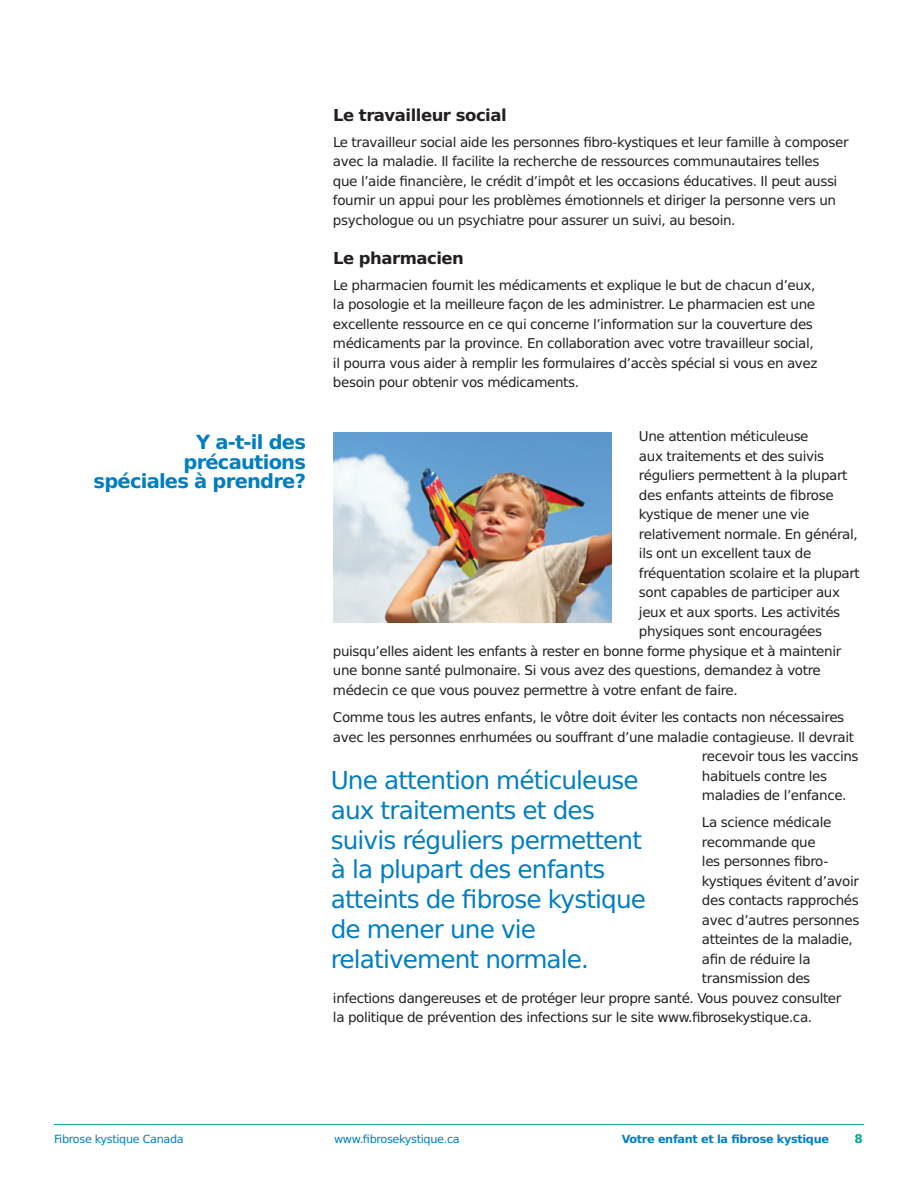
<style>
.page{position:relative;width:918px;height:1188px;background:#fff}
.page>*{position:absolute;margin:0;border:0;box-sizing:border-box;transform-origin:0 0}
.t1{font:24.75px/29.7px "DejaVu Sans";letter-spacing:-.035em;color:#007ec2}
.t2{font:700 19.5px/19.5px "DejaVu Sans";letter-spacing:-.04em;color:#007ec2;text-align:right}
.t3{font:700 16.5px "DejaVu Sans";letter-spacing:-.03em;color:#231f20}
.t4{font:13.5px/19.5px "DejaVu Sans";letter-spacing:-.03em;color:#231f20}
.t5{font:700 12px "DejaVu Sans";color:#00a98f}
.t6{font:11.25px "DejaVu Sans";letter-spacing:-.03em;color:#007ec2}
.t7{font:700 11.25px "DejaVu Sans";letter-spacing:-.03em;color:#007ec2}
</style>
<div class="page">
<hr style="left:54px;top:1124px;width:810px;height:1px;background:#00a98f">
<img style="left:333px;top:432px;width:279px;height:190px">
<h2 class="t2" style="left:94px;top:432px;width:214px">Y a-t-il des précautions spéciales à prendre?</h2>
<p class="t3" style="left:333px;top:101px;width:175px">Le travailleur social</p>
<p class="t4" style="left:333px;top:132px;width:517px">Le travailleur social aide les personnes fibro-kystiques et leur famille à composer avec la maladie. Il facilite la recherche de ressources communautaires telles<br>que l’aide financière, le crédit d’impôt et les occasions éducatives. Il peut aussi fournir un appui pour les problèmes émotionnels et diriger la personne vers un psychologue ou un psychiatre pour assurer un suivi, au besoin.</p>
<p class="t3" style="left:333px;top:245px;width:133px">Le pharmacien</p>
<p class="t4" style="left:333px;top:275px;width:486px">Le pharmacien fournit les médicaments et explique le but de chacun d’eux, la posologie et la meilleure façon de les administrer. Le pharmacien est une excellente ressource en ce qui concerne l’information sur la couverture des médicaments par la province. En collaboration avec votre travailleur social, il pourra vous aider à remplir les formulaires d’accès spécial si vous en avez besoin pour obtenir vos médicaments.</p>
<p class="t4" style="left:639px;top:427px;width:171px">Une attention méticuleuse</p>
<p class="t4" style="left:639px;top:446px;width:187px">aux traitements et des suivis</p>
<p class="t4" style="left:639px;top:466px;width:210px">réguliers permettent à la plupart</p>
<p class="t4" style="left:639px;top:485px;width:196px">des enfants atteints de fibrose</p>
<p class="t4" style="left:639px;top:505px;width:172px">kystique de mener une vie</p>
<p class="t4" style="left:639px;top:524px;width:220px">relativement normale. En général,</p>
<p class="t4" style="left:639px;top:544px;width:174px">ils ont un excellent taux de</p>
<p class="t4" style="left:639px;top:563px;width:222px">fréquentation scolaire et la plupart</p>
<p class="t4" style="left:639px;top:583px;width:203px">sont capables de participer aux</p>
<p class="t4" style="left:639px;top:602px;width:203px">jeux et aux sports. Les activités</p>
<p class="t4" style="left:639px;top:622px;width:185px">physiques sont encouragées</p>
<p class="t4" style="left:333px;top:641px;width:510px">puisqu’elles aident les enfants à rester en bonne forme physique et à maintenir</p>
<p class="t4" style="left:333px;top:661px;width:489px">une bonne santé pulmonaire. Si vous avez des questions, demandez à votre</p>
<p class="t4" style="left:333px;top:680px;width:406px">médecin ce que vous pouvez permettre à votre enfant de faire.</p>
<p class="t4" style="left:333px;top:707px;width:513px">Comme tous les autres enfants, le vôtre doit éviter les contacts non nécessaires</p>
<p class="t4" style="left:333px;top:727px;width:523px">avec les personnes enrhumées ou souffrant d’une maladie contagieuse. Il devrait</p>
<p class="t4" style="left:702px;top:746px;width:158px">recevoir tous les vaccins</p>
<p class="t4" style="left:702px;top:766px;width:127px">habituels contre les</p>
<p class="t4" style="left:702px;top:785px;width:146px">maladies de l’enfance.</p>
<p class="t4" style="left:702px;top:812px;width:131px">La science médicale</p>
<p class="t4" style="left:702px;top:832px;width:115px">recommande que</p>
<p class="t4" style="left:702px;top:851px;width:128px">les personnes fibro-</p>
<p class="t4" style="left:702px;top:871px;width:158px">kystiques évitent d’avoir</p>
<p class="t4" style="left:702px;top:890px;width:158px">des contacts rapprochés</p>
<p class="t4" style="left:702px;top:910px;width:159px">avec d’autres personnes</p>
<p class="t4" style="left:702px;top:929px;width:152px">atteintes de la maladie,</p>
<p class="t4" style="left:702px;top:949px;width:110px">afin de réduire la</p>
<p class="t4" style="left:702px;top:968px;width:110px">transmission des</p>
<p class="t4" style="left:333px;top:988px;width:510px">infections dangereuses et de protéger leur propre santé. Vous pouvez consulter</p>
<p class="t4" style="left:333px;top:1007px;width:481px">la politique de prévention des infections sur le site www.fibrosekystique.ca.</p>
<h1 class="t1" style="left:331px;top:765px;width:317px">Une attention méticuleuse aux traitements et des suivis réguliers permettent à la plupart des enfants atteints de fibrose kystique de mener une vie relativement normale.</h1>
<p class="t6" style="left:54px;top:1130px;width:131px">Fibrose kystique Canada</p>
<p class="t6" style="left:334px;top:1130px;width:127px">www.fibrosekystique.ca</p>
<p class="t7" style="left:622px;top:1130px;width:209px">Votre enfant et la fibrose kystique</p>
<p class="t5" style="left:855px;top:1129px;width:10px">8</p>
</div>
